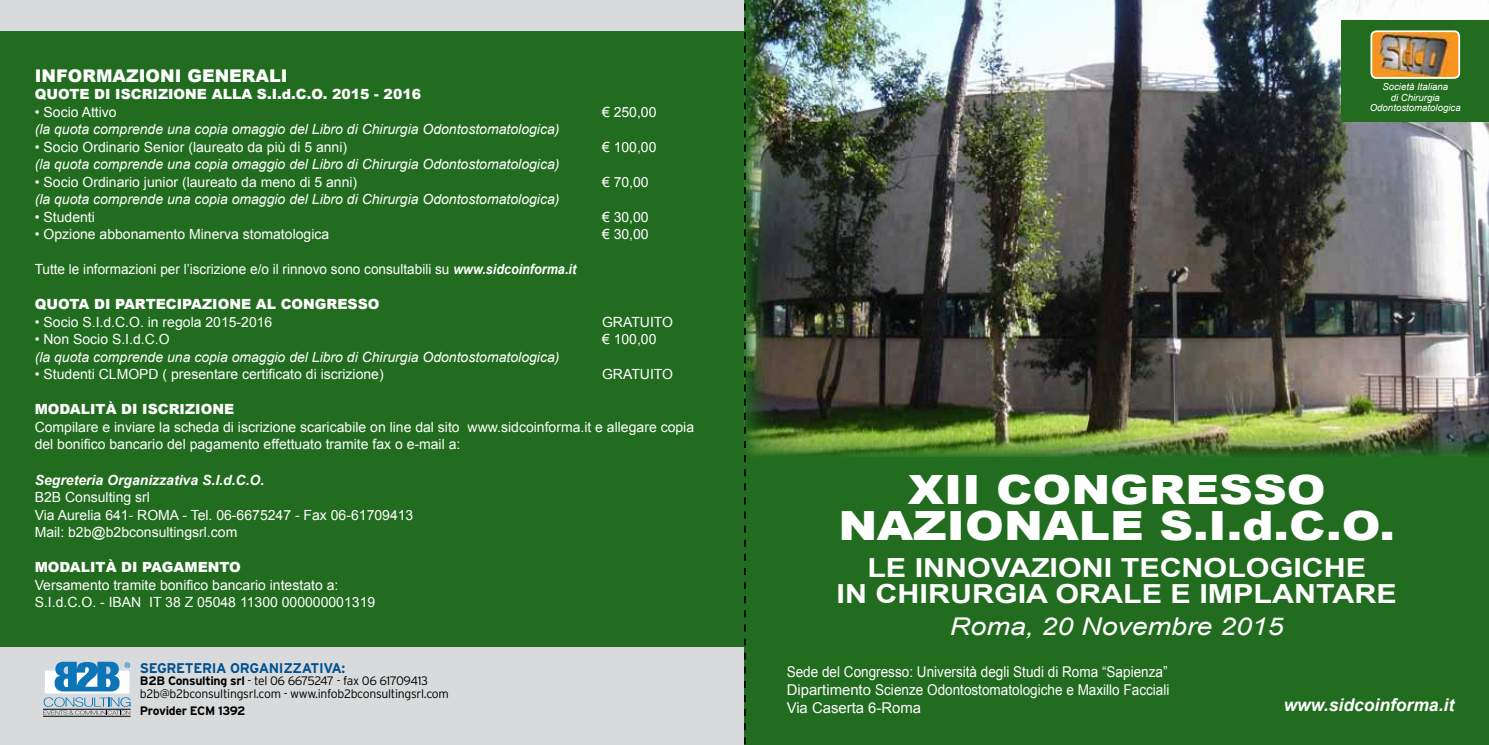
<style>
.page{position:relative;width:1489px;height:745px;background:#fff}
.page>*{position:absolute;margin:0;border:0;box-sizing:border-box;transform-origin:0 0}
.t1{font:900 40.25px/36.8px "Arial";color:#fff;text-align:center;scale:1.16 1}
.t2{font:700 26.25px/26.2px "Arial";color:#fff;text-align:center;scale:1.16 1}
.t3{font:italic 24.5px "Arial";color:#fff;scale:1.16 1}
.t4{font:900 17.5px "Arial";color:#fff}
.t5{font:italic 700 17.5px "Arial";color:#fff}
.t6{font:14.88px/17.8px "Arial";color:#fff;scale:.91 1}
.t7{font:14px/17.5px "Arial";color:#fff}
.t8{font:italic 14px "Arial";color:#fff}
.t9{font:900 14px "Arial";color:#fff}
.t10{font:italic 700 14px "Arial";color:#fff}
.t11{font:700 14px "Interstate";letter-spacing:-.025em;color:#005192}
.t12{font:300 12.25px/12.2px "Interstate";letter-spacing:-.025em;color:#000}
.t13{font:700 12.25px "Interstate";letter-spacing:-.025em;color:#000}
.t14{font:italic 9.62px/10.5px "Arial";color:#fff;text-align:center}
.s1{font-weight:700;font-style:italic}
.s2{font-weight:700}
</style>
<div class="page">
<div style="left:0;top:0;width:1488px;height:744px;background:#226c1f"></div>
<div style="left:0;top:0;width:743px;height:30px;background:#d9dadb"></div>
<div style="left:0;top:647px;width:743px;height:97px;background:#d9dadb"></div>
<img style="left:745px;top:0;width:743px;height:456px">
<hr style="left:43px;top:715px;width:88px;height:1px;background:#000">
<svg style="left:43px;top:661px;width:88px;height:53px"></svg>
<div style="left:1341px;top:20px;width:147px;height:102px;background:#226c1f"></div>
<img style="left:1373px;top:33px;width:83px;height:43px">
<div style="left:1370px;top:30px;width:89px;height:49px;border:2px solid #fff;border-radius:5px"></div>
<svg style="left:744px;top:0;width:1px;height:744px"></svg>
<p class="t4" style="left:35px;top:62px;width:254px">INFORMAZIONI GENERALI</p>
<p class="t9" style="left:35px;top:84px;width:388px">QUOTE DI ISCRIZIONE ALLA S.I.d.C.O. 2015 - 2016</p>
<p class="t7" style="left:35px;top:103px;width:83px">• Socio Attivo</p>
<p class="t7" style="left:602px;top:103px;width:56px">€ 250,00</p>
<p class="t8" style="left:35px;top:121px;width:526px">(la quota comprende una copia omaggio del Libro di Chirurgia Odontostomatologica)</p>
<p class="t7" style="left:35px;top:138px;width:314px">• Socio Ordinario Senior (laureato da più di 5 anni)</p>
<p class="t7" style="left:602px;top:138px;width:56px">€ 100,00</p>
<p class="t8" style="left:35px;top:156px;width:526px">(la quota comprende una copia omaggio del Libro di Chirurgia Odontostomatologica)</p>
<p class="t7" style="left:35px;top:173px;width:324px">• Socio Ordinario junior (laureato da meno di 5 anni)</p>
<p class="t7" style="left:602px;top:173px;width:48px">€ 70,00</p>
<p class="t8" style="left:35px;top:191px;width:526px">(la quota comprende una copia omaggio del Libro di Chirurgia Odontostomatologica)</p>
<p class="t7" style="left:35px;top:208px;width:62px">• Studenti</p>
<p class="t7" style="left:602px;top:208px;width:48px">€ 30,00</p>
<p class="t7" style="left:35px;top:225px;width:296px">• Opzione abbonamento Minerva stomatologica</p>
<p class="t7" style="left:602px;top:225px;width:48px">€ 30,00</p>
<p class="t7" style="left:35px;top:260px;width:543px">Tutte le informazioni per l’iscrizione e/o il rinnovo sono consultabili su <span class="s1">www.sidcoinforma.it</span></p>
<p class="t9" style="left:35px;top:294px;width:346px">QUOTA DI PARTECIPAZIONE AL CONGRESSO</p>
<p class="t7" style="left:35px;top:313px;width:239px">• Socio S.I.d.C.O. in regola 2015-2016</p>
<p class="t7" style="left:602px;top:313px;width:73px">GRATUITO</p>
<p class="t7" style="left:35px;top:330px;width:136px">• Non Socio S.I.d.C.O</p>
<p class="t7" style="left:602px;top:330px;width:56px">€ 100,00</p>
<p class="t8" style="left:35px;top:349px;width:526px">(la quota comprende una copia omaggio del Libro di Chirurgia Odontostomatologica)</p>
<p class="t7" style="left:35px;top:365px;width:350px">• Studenti CLMOPD ( presentare certificato di iscrizione)</p>
<p class="t7" style="left:602px;top:365px;width:73px">GRATUITO</p>
<p class="t9" style="left:35px;top:399px;width:201px">MODALITÀ DI ISCRIZIONE</p>
<p class="t7" style="left:35px;top:418px;width:661px">Compilare e inviare la scheda di iscrizione scaricabile on line dal sito www.sidcoinforma.it e allegare copia del bonifico bancario del pagamento effettuato tramite fax o e-mail a:</p>
<p class="t10" style="left:35px;top:471px;width:231px">Segreteria Organizzativa S.I.d.C.O.</p>
<p class="t7" style="left:35px;top:488px;width:380px">B2B Consulting srl<br>Via Aurelia 641- ROMA - Tel. 06-6675247 - Fax 06-61709413<br>Mail: b2b@b2bconsultingsrl.com</p>
<p class="t9" style="left:35px;top:556px;width:207px">MODALITÀ DI PAGAMENTO</p>
<p class="t7" style="left:35px;top:575px;width:342px">Versamento tramite bonifico bancario intestato a:<br>S.I.d.C.O. - IBAN IT 38 Z 05048 11300 000000001319</p>
<p class="t11" style="left:140px;top:660px;width:207px">SEGRETERIA ORGANIZZATIVA:</p>
<p class="t12" style="left:140px;top:674px;width:310px"><span class="s2">B2B CONSULTING SRL</span> - tel 06 6675247 - fax 06 61709413 b2b@b2bconsultingsrl.com - www.infob2bconsultingsrl.com</p>
<p class="t13" style="left:140px;top:703px;width:107px">PROVIDER ECM 1392</p>
<p class="t14" style="left:1369px;top:81px;width:92px">Società Italiana<br>di Chirurgia<br>Odontostomatologica</p>
<h1 class="t1" style="left:838px;top:469px;width:481px">XII CONGRESSO<br>NAZIONALE S.I.d.C.O.</h1>
<h2 class="t2" style="left:836px;top:554px;width:484px">LE INNOVAZIONI TECNOLOGICHE<br>IN CHIRURGIA ORALE E IMPLANTARE</h2>
<h3 class="t3" style="left:949px;top:612px;width:289px">Roma, 20 Novembre 2015</h3>
<p class="t6" style="left:786px;top:662px;width:422px">Sede del Congresso: Università degli Studi di Roma “Sapienza”<br>Dipartimento Scienze Odontostomatologiche e Maxillo Facciali<br>Via Caserta 6-Roma</p>
<p class="t5" style="left:1283px;top:694px;width:172px">www.sidcoinforma.it</p>
</div>
